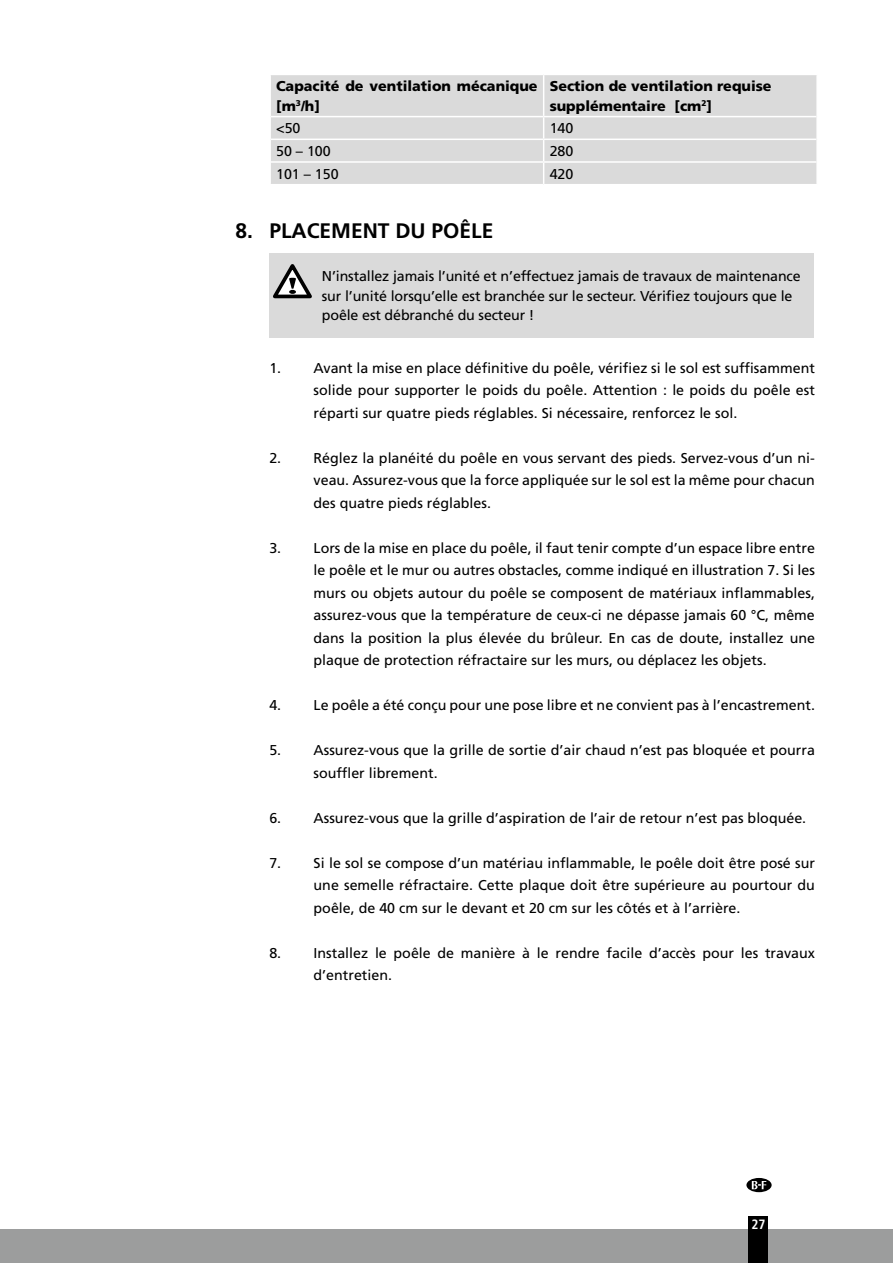
<style>
.page{position:relative;width:893px;height:1263px;background:#fff}
.page>*{position:absolute;margin:0;border:0;box-sizing:border-box;transform-origin:0 0}
.t1{font:700 21px "Frutiger LT Std";color:#000}
.t2{font:14.25px/22.5px "Frutiger LT Std";color:#000;text-align:justify}
.t3{font:900 14.25px/19.5px "Frutiger LT Std";color:#000}
.t4{font:700 condensed 13.5px "Frutiger LT Std";color:#fff}
</style>
<div class="page">
<div style="left:0;top:1229px;width:893px;height:34px;background:#9c9d9d"></div>
<div style="left:748px;top:1216px;width:20px;height:47px;background:#000"></div>
<div style="left:271px;top:75px;width:545px;height:109px;background:#dadada"></div>
<hr style="left:543px;top:75px;width:1px;height:41px;background:#fff">
<svg style="left:543px;top:117px;width:1px;height:67px"></svg>
<hr style="left:271px;top:116px;width:273px;height:1px;background:#fff">
<hr style="left:544px;top:116px;width:272px;height:1px;background:#fff">
<hr style="left:271px;top:139px;width:273px;height:1px;background:#fff">
<hr style="left:544px;top:139px;width:272px;height:1px;background:#fff">
<hr style="left:271px;top:161px;width:273px;height:2px;background:#fff">
<hr style="left:544px;top:161px;width:272px;height:2px;background:#fff">
<div style="left:269px;top:253px;width:51px;height:84px;background:#dadada"></div>
<div style="left:320px;top:253px;width:494px;height:84px;background:#dadada"></div>
<svg style="left:273px;top:264px;width:39px;height:35px"></svg>
<svg style="left:746px;top:1178px;width:26px;height:14px"></svg>
<p class="t3" style="left:276px;top:76px;width:263px">Capacité de ventilation mécanique [m<sup>3</sup>/h]</p>
<p class="t3" style="left:550px;top:76px;width:223px">Section de ventilation requise supplémentaire [cm<sup>2</sup>]</p>
<p class="t2" style="left:276px;top:117px;width:26px">&lt;50</p>
<p class="t2" style="left:550px;top:117px;width:25px">140</p>
<p class="t2" style="left:276px;top:140px;width:56px">50 – 100</p>
<p class="t2" style="left:550px;top:140px;width:25px">280</p>
<p class="t2" style="left:276px;top:163px;width:64px">101 – 150</p>
<p class="t2" style="left:550px;top:163px;width:25px">420</p>
<h1 class="t1" style="left:235px;top:218px;width:260px">8. PLACEMENT DU POÊLE</h1>
<p class="t2" style="left:322px;top:266px;width:480px;line-height:19.5px;text-align:left">N’installez jamais l’unité et n’effectuez jamais de travaux de maintenance sur l’unité lorsqu’elle est branchée sur le secteur. Vérifiez toujours que le poêle est débranché du secteur !</p>
<p class="t2" style="left:314px;top:357px;width:503px;text-indent:-44px">1. Avant la mise en place définitive du poêle, vérifiez si le sol est suffisamment solide pour supporter le poids du poêle. Attention : le poids du poêle est réparti sur quatre pieds réglables. Si nécessaire, renforcez le sol.</p>
<p class="t2" style="left:314px;top:447px;width:503px;text-indent:-44px">2. Réglez la planéité du poêle en vous servant des pieds. Servez-vous d’un ni&shy;veau. Assurez-vous que la force appliquée sur le sol est la même pour chacun des quatre pieds réglables.</p>
<p class="t2" style="left:314px;top:537px;width:503px;text-indent:-44px">3. Lors de la mise en place du poêle, il faut tenir compte d’un espace libre entre le poêle et le mur ou autres obstacles, comme indiqué en illustration 7. Si les murs ou objets autour du poêle se composent de matériaux inflammables, assurez-vous que la température de ceux-ci ne dépasse jamais 60 °C, même dans la position la plus élevée du brûleur. En cas de doute, installez une plaque de protection réfractaire sur les murs, ou déplacez les objets.</p>
<p class="t2" style="left:269px;top:694px;width:547px">4. Le poêle a été conçu pour une pose libre et ne convient pas à l’encastrement.</p>
<p class="t2" style="left:314px;top:739px;width:503px;text-indent:-44px">5. Assurez-vous que la grille de sortie d’air chaud n’est pas bloquée et pourra souffler librement.</p>
<p class="t2" style="left:269px;top:807px;width:538px">6. Assurez-vous que la grille d’aspiration de l’air de retour n’est pas bloquée.</p>
<p class="t2" style="left:314px;top:852px;width:503px;text-indent:-44px">7. Si le sol se compose d’un matériau inflammable, le poêle doit être posé sur une semelle réfractaire. Cette plaque doit être supérieure au pourtour du poêle, de 40 cm sur le devant et 20 cm sur les côtés et à l’arrière.</p>
<p class="t2" style="left:314px;top:942px;width:503px;text-indent:-44px">8. Installez le poêle de manière à le rendre facile d’accès pour les travaux d’entretien.</p>
<p class="t4" style="left:751px;top:1216px;width:16px">27</p>
</div>
